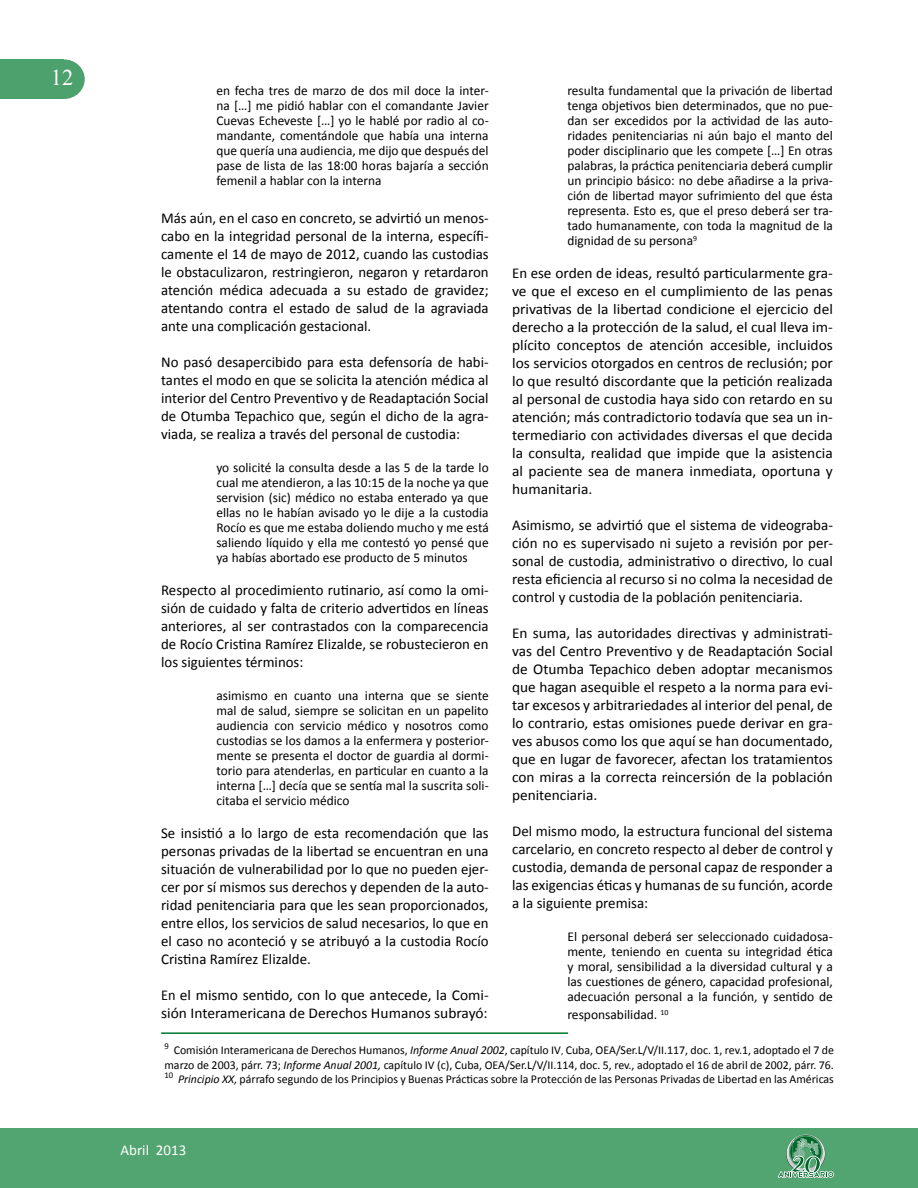
<style>
.page{position:relative;width:918px;height:1188px;background:#fff}
.page>*{position:absolute;margin:0;border:0;box-sizing:border-box;transform-origin:0 0}
.t1{font:22.5px "Times New Roman";color:#fff}
.t2{font:15px/18px "Calibri";color:#000;text-align:justify}
.t3{font:15px/18px "Calibri";color:#000;scale:.95 1}
.t4{font:15px "Calibri";color:#fff}
.t5{font:13.5px/15px "Calibri";color:#000;text-align:justify}
.t6{font:12px/14.4px "Calibri";color:#000;text-align:justify}
.s1{font-style:italic}
.s2{font-size:9px}
</style>
<div class="page">
<div style="left:0;top:59px;width:64px;height:40px;background:#4da16c"></div>
<div style="left:44px;top:59px;width:41px;height:40px;background:#4da16c;border-radius:50%"></div>
<div style="left:0;top:1128px;width:918px;height:60px;background:#52a470"></div>
<svg style="left:778px;top:1135px;width:56px;height:43px"></svg>
<hr style="left:161px;top:1032px;width:407px;height:2px;background:#00792c">
<h1 class="t1" style="left:51px;top:63px;width:24px">12</h1>
<p class="t5" style="left:567px;top:83px;width:267px">resulta fundamental que la privación de libertad tenga objetivos bien determinados, que no pue&shy;dan ser excedidos por la actividad de las auto&shy;ridades penitenciarias ni aún bajo el manto del poder disciplinario que les compete […] En otras palabras, la práctica penitenciaria deberá cumplir un principio básico: no debe añadirse a la priva&shy;ción de libertad mayor sufrimiento del que ésta representa. Esto es, que el preso deberá ser tra&shy;tado humanamente, con toda la magnitud de la dignidad de su persona<sup>9</sup></p>
<p class="t2" style="left:512px;top:264px;width:322px">En ese orden de ideas, resultó particularmente gra&shy;ve que el exceso en el cumplimiento de las penas privativas de la libertad condicione el ejercicio del derecho a la protección de la salud, el cual lleva im&shy;plícito conceptos de atención accesible, incluidos los servicios otorgados en centros de reclusión; por lo que resultó discordante que la petición realizada al personal de custodia haya sido con retardo en su atención; más contradictorio todavía que sea un in&shy;termediario con actividades diversas el que decida la consulta, realidad que impide que la asistencia al paciente sea de manera inmediata, oportuna y humanitaria.</p>
<p class="t2" style="left:512px;top:516px;width:322px">Asimismo, se advirtió que el sistema de videograba&shy;ción no es supervisado ni sujeto a revisión por per&shy;sonal de custodia, administrativo o directivo, lo cual resta eficiencia al recurso si no colma la necesidad de control y custodia de la población penitenciaria.</p>
<p class="t2" style="left:512px;top:624px;width:322px">En suma, las autoridades directivas y administrati&shy;vas del Centro Preventivo y de Readaptación Social de Otumba Tepachico deben adoptar mecanismos que hagan asequible el respeto a la norma para evi&shy;tar excesos y arbitrariedades al interior del penal, de lo contrario, estas omisiones puede derivar en gra&shy;ves abusos como los que aquí se han documentado, que en lugar de favorecer, afectan los tratamientos con miras a la correcta reincersión de la población penitenciaria.</p>
<p class="t2" style="left:512px;top:822px;width:322px">Del mismo modo, la estructura funcional del sistema carcelario, en concreto respecto al deber de control y custodia, demanda de personal capaz de responder a las exigencias éticas y humanas de su función, acorde a la siguiente premisa:</p>
<p class="t5" style="left:567px;top:929px;width:267px">El personal deberá ser seleccionado cuidadosa&shy;mente, teniendo en cuenta su integridad ética y moral, sensibilidad a la diversidad cultural y a las cuestiones de género, capacidad profesional, adecuación personal a la función, y sentido de</p>
<p class="t5" style="left:567px;top:1007px;width:103px">responsabilidad. <sup>10</sup></p>
<p class="t6" style="left:165px;top:1043px;width:671px"><sup>9</sup> Comisión Interamericana de Derechos Humanos, <span class="s1">Informe Anual 2002</span>, capítulo IV<span class="s2">,</span> Cuba, OEA/Ser.L/V/II.117, doc. 1, rev.1, adoptado el 7 de marzo de 2003, párr. 73; <span class="s1">Informe Anual 2001,</span> capítulo IV (c), Cuba, OEA/Ser.L/V/II.114, doc. 5, rev., adoptado el 16 de abril de 2002, párr. 76.<br><sup>10</sup> <span class="s1">Principio XX,</span> párrafo segundo de los Principios y Buenas Prácticas sobre la Protección de las Personas Privadas de Libertad en las Américas</p>
<p class="t5" style="left:216px;top:83px;width:274px">en fecha tres de marzo de dos mil doce la inter&shy;na […] me pidió hablar con el comandante Javier Cuevas Echeveste […] yo le hablé por radio al co&shy;mandante, comentándole que había una interna que quería una audiencia, me dijo que después del pase de lista de las 18:00 horas bajaría a sección femenil a hablar con la interna</p>
<p class="t2" style="left:161px;top:209px;width:329px">Más aún, en el caso en concreto, se advirtió un menos&shy;cabo en la integridad personal de la interna, específi&shy;camente el 14 de mayo de 2012, cuando las custodias le obstaculizaron, restringieron, negaron y retardaron atención médica adecuada a su estado de gravidez; atentando contra el estado de salud de la agraviada ante una complicación gestacional.</p>
<p class="t2" style="left:161px;top:353px;width:329px">No pasó desapercibido para esta defensoría de habi&shy;tantes el modo en que se solicita la atención médica al interior del Centro Preventivo y de Readaptación Social de Otumba Tepachico que, según el dicho de la agra&shy;viada, se realiza a través del personal de custodia:</p>
<p class="t5" style="left:216px;top:460px;width:274px">yo solicité la consulta desde a las 5 de la tarde lo cual me atendieron, a las 10:15 de la noche ya que servision (sic) médico no estaba enterado ya que ellas no le habían avisado yo le dije a la custodia Rocío es que me estaba doliendo mucho y me está saliendo líquido y ella me contestó yo pensé que ya habías abortado ese producto de 5 minutos</p>
<p class="t2" style="left:161px;top:581px;width:329px">Respecto al procedimiento rutinario, así como la omi&shy;sión de cuidado y falta de criterio advertidos en líneas anteriores, al ser contrastados con la comparecencia de Rocío Cristina Ramírez Elizalde, se robustecieron en los siguientes términos:</p>
<p class="t5" style="left:216px;top:688px;width:274px">asimismo en cuanto una interna que se siente mal de salud, siempre se solicitan en un papelito audiencia con servicio médico y nosotros como custodias se los damos a la enfermera y posterior&shy;mente se presenta el doctor de guardia al dormi&shy;torio para atenderlas, en particular en cuanto a la interna […] decía que se sentía mal la suscrita soli&shy;citaba el servicio médico</p>
<p class="t2" style="left:161px;top:824px;width:329px">Se insistió a lo largo de esta recomendación que las personas privadas de la libertad se encuentran en una situación de vulnerabilidad por lo que no pueden ejer&shy;cer por sí mismos sus derechos y dependen de la auto&shy;ridad penitenciaria para que les sean proporcionados, entre ellos, los servicios de salud necesarios, lo que en el caso no aconteció y se atribuyó a la custodia Rocío Cristina Ramírez Elizalde.</p>
<p class="t3" style="left:161px;top:986px;width:346px">En el mismo sentido, con lo que antecede, la Comi&shy;sión Interamericana de Derechos Humanos subrayó:</p>
<p class="t4" style="left:121px;top:1140px;width:67px">Abril 2013</p>
</div>
